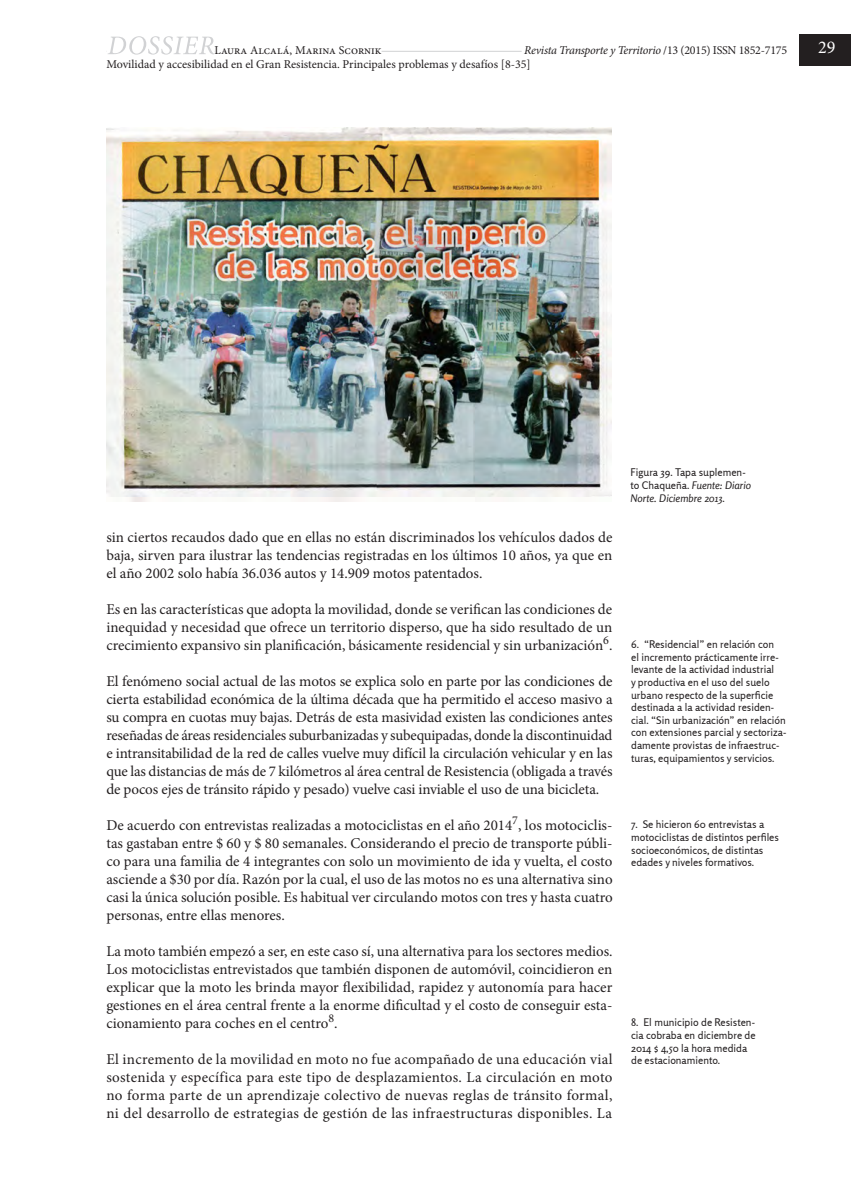
<style>
.page{position:relative;width:851px;height:1191px;background:#fff}
.page>*{position:absolute;margin:0;border:0;box-sizing:border-box;transform-origin:0 0}
.t1{font:18px "Minion Pro";color:#fff}
.Art____Texto_princip{font:15px/18px "Minion Pro";color:#231f20;text-align:justify}
.t2{font:12px "Minion Pro";color:#231f20}
.t3{font:italic 12px "Minion Pro";letter-spacing:-.025em;color:#231f20}
.Nota_al_pie_o_Img{font:10.5px/12.6px "Rosario";color:#231f20}
.s1{font-style:normal}
.s2{font-style:italic}
</style>
<div class="page">
<hr style="left:106px;top:51px;width:546px;height:1px;background:#d1d2d4">
<div style="left:521px;top:43px;width:266px;height:15px;background:#fff"></div>
<div style="left:106px;top:48px;width:108px;height:7px;background:#fff"></div>
<svg style="left:108px;top:36px;width:106px;height:19px"></svg>
<div style="left:799px;top:35px;width:51px;height:31px;background:#231f20"></div>
<div style="left:214px;top:43px;width:167px;height:15px;background:#fff"></div>
<img style="left:106px;top:128px;width:505px;height:373px">
<p class="t2" style="left:214px;top:42px;width:169px">Laura Alcalá, Marina Scornik</p>
<p class="t3" style="left:524px;top:41px;width:264px">Revista Transporte y Territorio <span class="s1">/13 (2015) ISSN 1852-7175</span></p>
<p class="t1" style="left:818px;top:36px;width:19px">29</p>
<p class="t2" style="left:106px;top:56px;width:426px">Movilidad y accesibilidad en el Gran Resistencia. Principales problemas y desafíos [8-35]</p>
<p class="Art____Texto_princip" style="left:106px;top:528px;width:507px">sin ciertos recaudos dado que en ellas no están discriminados los vehículos dados de baja, sirven para ilustrar las tendencias registradas en los últimos 10 años, ya que en el año 2002 solo había 36.036 autos y 14.909 motos patentados.</p>
<p class="Art____Texto_princip" style="left:106px;top:600px;width:507px">Es en las características que adopta la movilidad, donde se verifican las condiciones de inequidad y necesidad que ofrece un territorio disperso, que ha sido resultado de un crecimiento expansivo sin planificación, básicamente residencial y sin urbanización<sup>6</sup>.</p>
<p class="Art____Texto_princip" style="left:106px;top:672px;width:507px">El fenómeno social actual de las motos se explica solo en parte por las condiciones de cierta estabilidad económica de la última década que ha permitido el acceso masivo a su compra en cuotas muy bajas. Detrás de esta masividad existen las condiciones antes reseñadas de áreas residenciales suburbanizadas y subequipadas, donde la discontinuidad e intransitabilidad de la red de calles vuelve muy difícil la circulación vehicular y en las que las distancias de más de 7 kilómetros al área central de Resistencia (obligada a través de pocos ejes de tránsito rápido y pesado) vuelve casi inviable el uso de una bicicleta.</p>
<p class="Art____Texto_princip" style="left:106px;top:816px;width:507px">De acuerdo con entrevistas realizadas a motociclistas en el año 2014<sup>7</sup>, los motociclis&shy;tas gastaban entre $ 60 y $ 80 semanales. Considerando el precio de transporte públi&shy;co para una familia de 4 integrantes con solo un movimiento de ida y vuelta, el costo asciende a $30 por día. Razón por la cual, el uso de las motos no es una alternativa sino casi la única solución posible. Es habitual ver circulando motos con tres y hasta cuatro personas, entre ellas menores.</p>
<p class="Art____Texto_princip" style="left:106px;top:942px;width:507px">La moto también empezó a ser, en este caso sí, una alternativa para los sectores medios.<br>Los motociclistas entrevistados que también disponen de automóvil, coincidieron en explicar que la moto les brinda mayor flexibilidad, rapidez y autonomía para hacer gestiones en el área central frente a la enorme dificultad y el costo de conseguir esta&shy;cionamiento para coches en el centro<sup>8</sup>.</p>
<p class="Art____Texto_princip" style="left:106px;top:1050px;width:507px">El incremento de la movilidad en moto no fue acompañado de una educación vial sostenida y específica para este tipo de desplazamientos. La circulación en moto no forma parte de un aprendizaje colectivo de nuevas reglas de tránsito formal, ni del desarrollo de estrategias de gestión de las infraestructuras disponibles. La</p>
<p class="Nota_al_pie_o_Img" style="left:630px;top:466px;width:122px">Figura 39. Tapa suplemen&shy;to Chaqueña. <span class="s2">Fuente: Diario<br>Norte. Diciembre 2013</span>.</p>
<p class="Nota_al_pie_o_Img" style="left:631px;top:638px;width:157px">6. “Residencial” en relación con<br>el incremento prácticamente irre&shy;levante de la actividad industrial<br>y productiva en el uso del suelo urbano respecto de la superficie destinada a la actividad residen&shy;cial. “Sin urbanización” en relación con extensiones parcial y sectoriza&shy;damente provistas de infraestruc&shy;turas, equipamientos y servicios.</p>
<p class="Nota_al_pie_o_Img" style="left:631px;top:818px;width:149px">7. Se hicieron 60 entrevistas a motociclistas de distintos perfiles socioeconómicos, de distintas edades y niveles formativos.</p>
<p class="Nota_al_pie_o_Img" style="left:631px;top:1016px;width:126px">8. El municipio de Resisten&shy;cia cobraba en diciembre de<br>2014 $ 4,50 la hora medida de estacionamiento.</p>
</div>
